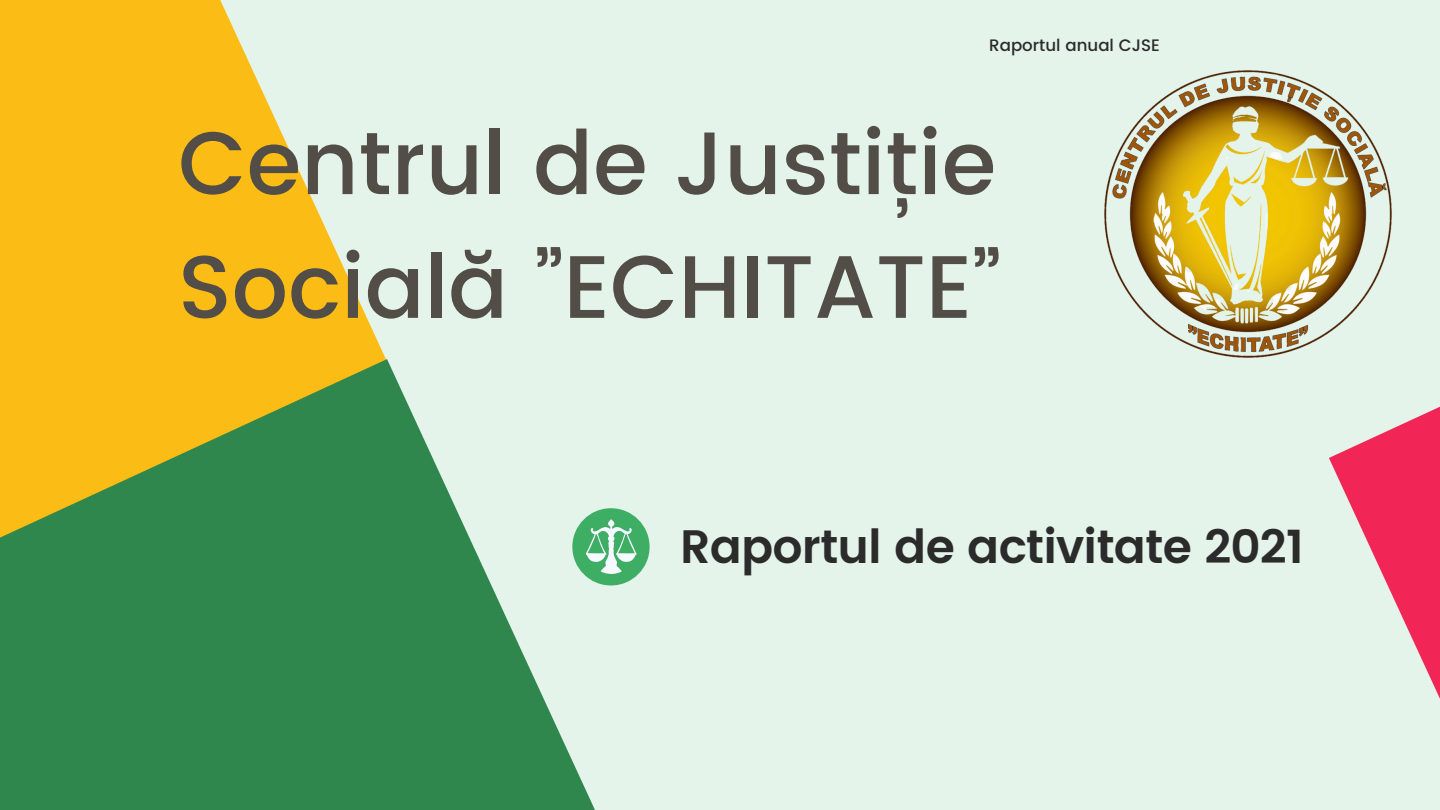
<style>
.page{position:relative;width:1440px;height:810px;background:#e4f4ea}
.page>*{position:absolute;margin:0;border:0;box-sizing:border-box;transform-origin:0 0}
.t1{font:500 88.6px/123.8px "Poppins";color:#524d47}
.t2{font:600 46.9px "Poppins";letter-spacing:-.02em;color:#2b2b2b}
.t3{font:500 16.6px "Poppins";color:#2b2b2b}
</style>
<div class="page">
<svg style="left:0;top:0;width:386px;height:359px;fill:#fbbc15"></svg>
<svg style="left:0;top:359px;width:649px;height:451px;fill:#2f874d"></svg>
<div style="left:572px;top:508px;width:78px;height:77px;background:#3eae64;border-radius:50%"></div>
<svg style="left:1329px;top:406px;width:111px;height:293px"></svg>
<svg style="left:586px;top:519px;width:51px;height:55px"></svg>
<img style="left:1104px;top:70px;width:288px;height:288px">
<p class="t3" style="left:989px;top:35px;width:172px">Raportul anual CJSE</p>
<p class="t1" style="left:178px;top:102px;width:824px">Centrul de Justiție<br>Socială ”ECHITATE”</p>
<p class="t2" style="left:680px;top:519px;width:625px">Raportul de activitate 2021</p>
</div>
